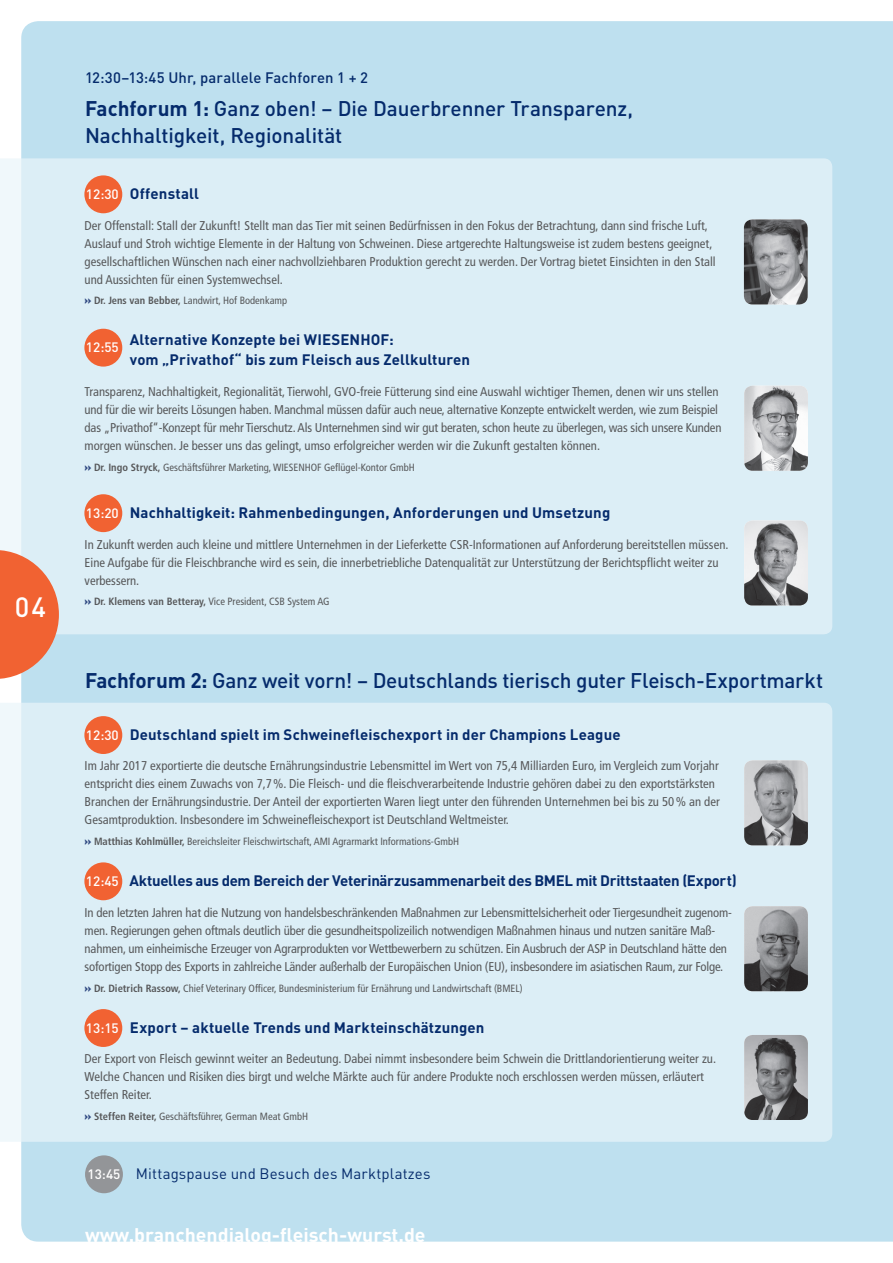
<style>
.page{position:relative;width:893px;height:1263px;background:#fff}
.page>*{position:absolute;margin:0;border:0;box-sizing:border-box;transform-origin:0 0}
.t1{font:500 27.6px "DIN";color:#fff}
.t2{font:500 21px/27px "DIN";letter-spacing:-.005em;color:#052b6c}
.t3{font:700 19.5px "DIN";color:#fff}
.t4{font:700 15px/19.5px "DIN";letter-spacing:.005em;color:#052b6c}
.t5{font:700 15px "DIN";letter-spacing:-.02em;color:#052b6c}
.t6{font:15px "DIN";letter-spacing:.01em;color:#052b6c}
.t7{font:500 15px "DIN";letter-spacing:.005em;color:#052b6c}
.t8{font:500 13.5px "DIN";color:#fff}
.t9{font:condensed 12.75px/18px "Frutiger";color:#57585a}
.t10{font:condensed 10.5px "Frutiger";color:#57585a}
.s1{font-weight:700}
.s2{font-family:"DIN";font-weight:900;font-stretch:normal;color:#2e4780}
.s3{font-weight:500;font-size:13.5px;color:#fff}
</style>
<div class="page">
<div style="left:21px;top:21px;width:872px;height:1220px;background:#bee0ef"></div>
<div style="left:0;top:158px;width:832px;height:476px;background:#dceef6"></div>
<div style="left:0;top:703px;width:832px;height:439px;background:#dceef6"></div>
<svg style="left:0;top:550px;width:59px;height:129px"></svg>
<div style="left:84px;top:175px;width:38px;height:38px;background:#f16232;border-radius:50%"></div>
<div style="left:84px;top:716px;width:38px;height:38px;background:#f16232;border-radius:50%"></div>
<div style="left:84px;top:329px;width:38px;height:38px;background:#f16232;border-radius:50%"></div>
<div style="left:84px;top:494px;width:38px;height:38px;background:#f16232;border-radius:50%"></div>
<img style="left:744px;top:520px;width:64px;height:85px">
<img style="left:744px;top:386px;width:64px;height:85px">
<img style="left:744px;top:760px;width:64px;height:85px">
<img style="left:744px;top:906px;width:64px;height:85px">
<img style="left:744px;top:1035px;width:64px;height:85px">
<img style="left:744px;top:219px;width:64px;height:85px">
<div style="left:85px;top:1155px;width:38px;height:38px;background:#939598;border-radius:50%"></div>
<div style="left:84px;top:862px;width:38px;height:38px;background:#f16232;border-radius:50%"></div>
<div style="left:84px;top:1009px;width:38px;height:38px;background:#f16232;border-radius:50%"></div>
<h1 class="t1" style="left:15px;top:590px;width:32px">04</h1>
<p class="t7" style="left:85px;top:68px;width:284px">12:30–13:45 Uhr, parallele Fachforen 1 + 2</p>
<h2 class="t2" style="left:85px;top:95px;width:550px"><span class="s1">Fachforum 1:</span> Ganz oben! – Die Dauerbrenner Transparenz,<br>Nachhaltigkeit, Regionalität</h2>
<p class="t4" style="left:130px;top:183px;width:71px">Offenstall</p>
<p class="t9" style="left:85px;top:216px;width:633px">Der Offenstall: Stall der Zukunft! Stellt man das Tier mit seinen Bedürfnissen in den Fokus der Betrachtung, dann sind frische Luft, Auslauf und Stroh wichtige Elemente in der Haltung von Schweinen. Diese artgerechte Haltungsweise ist zudem bestens geeignet, gesellschaftlichen Wünschen nach einer nachvollziehbaren Produktion gerecht zu werden. Der Vortrag bietet Einsichten in den Stall und Aussichten für einen Systemwechsel.</p>
<p class="t10" style="left:85px;top:295px;width:204px"><span class="s2">»</span> <span class="s1">Dr. Jens van Bebber,</span> Landwirt, Hof Bodenkamp</p>
<p class="t4" style="left:130px;top:330px;width:342px">Alternative Konzepte bei WIESENHOF:<br>vom „Privathof“ bis zum Fleisch aus Zellkulturen</p>
<p class="t9" style="left:85px;top:382px;width:638px">Transparenz, Nachhaltigkeit, Regionalität, Tierwohl, GVO-freie Fütterung sind eine Auswahl wichtiger Themen, denen wir uns stellen und für die wir bereits Lösungen haben. Manchmal müssen dafür auch neue, alternative Konzepte entwickelt werden, wie zum Beispiel das „Privathof“-Konzept für mehr Tierschutz. Als Unternehmen sind wir gut beraten, schon heute zu überlegen, was sich unsere Kunden morgen wünschen. Je besser uns das gelingt, umso erfolgreicher werden wir die Zukunft gestalten können.</p>
<p class="t10" style="left:85px;top:461px;width:332px"><span class="s2">»</span> <span class="s1">Dr. Ingo Stryck,</span> Geschäftsführer Marketing, WIESENHOF Geflügel-Kontor GmbH</p>
<p class="t4" style="left:130px;top:502px;width:482px">Nachhaltigkeit: Rahmenbedingungen, Anforderungen und Umsetzung</p>
<p class="t9" style="left:85px;top:535px;width:645px">In Zukunft werden auch kleine und mittlere Unternehmen in der Lieferkette CSR-Informationen auf Anforderung bereitstellen müssen.<br>Eine Aufgabe für die Fleischbranche wird es sein, die innerbetriebliche Datenqualität zur Unterstützung der Berichtspflicht weiter zu verbessern.</p>
<p class="t10" style="left:85px;top:595px;width:247px"><span class="s2">»</span> <span class="s1">Dr. Klemens van Betteray,</span> Vice President, CSB System AG</p>
<p class="t8" style="left:86px;top:185px;width:34px">12:30</p>
<p class="t8" style="left:86px;top:339px;width:34px">12:55</p>
<p class="t8" style="left:86px;top:504px;width:34px">13:20</p>
<h2 class="t2" style="left:85px;top:666px;width:740px"><span class="s1">Fachforum 2:</span> Ganz weit vorn! – Deutschlands tierisch guter Fleisch-Exportmarkt</h2>
<p class="t4" style="left:130px;top:724px;width:492px">Deutschland spielt im Schweinefleischexport in der Champions League</p>
<p class="t9" style="left:85px;top:757px;width:637px">Im Jahr 2017 exportierte die deutsche Ernährungsindustrie Lebensmittel im Wert von 75,4 Milliarden Euro, im Vergleich zum Vorjahr entspricht dies einem Zuwachs von 7,7%. Die Fleisch- und die fleischverarbeitende Industrie gehören dabei zu den exportstärksten Branchen der Ernährungsindustrie. Der Anteil der exportierten Waren liegt unter den führenden Unternehmen bei bis zu 50% an der Gesamtproduktion. Insbesondere im Schweinefleischexport ist Deutschland Weltmeister.</p>
<p class="t10" style="left:85px;top:835px;width:376px"><span class="s2">»</span> <span class="s1">Matthias Kohlmüller,</span> Bereichsleiter Fleischwirtschaft, AMI Agrarmarkt Informations-GmbH</p>
<p class="t5" style="left:129px;top:871px;width:609px">Aktuelles aus dem Bereich der Veterinärzusammenarbeit des BMEL mit Drittstaaten (Export)</p>
<p class="t9" style="left:85px;top:903px;width:649px">In den letzten Jahren hat die Nutzung von handelsbeschränkenden Maßnahmen zur Lebensmittelsicherheit oder Tiergesundheit zugenom&shy;men. Regierungen gehen oftmals deutlich über die gesundheitspolizeilich notwendigen Maßnahmen hinaus und nutzen sanitäre Maß&shy;nahmen, um einheimische Erzeuger von Agrarprodukten vor Wettbewerbern zu schützen. Ein Ausbruch der ASP in Deutschland hätte den sofortigen Stopp des Exports in zahlreiche Länder außerhalb der Europäischen Union (EU), insbesondere im asiatischen Raum, zur Folge.</p>
<p class="t10" style="left:85px;top:982px;width:439px"><span class="s2">»</span> <span class="s1">Dr. Dietrich Rassow,</span> Chief Veterinary Officer, Bundesministerium für Ernährung und Landwirtschaft (BMEL)</p>
<p class="t4" style="left:130px;top:1017px;width:356px">Export – aktuelle Trends und Markteinschätzungen</p>
<p class="t9" style="left:85px;top:1050px;width:633px">Der Export von Fleisch gewinnt weiter an Bedeutung. Dabei nimmt insbesondere beim Schwein die Drittlandorientierung weiter zu.<br>Welche Chancen und Risiken dies birgt und welche Märkte auch für andere Produkte noch erschlossen werden müssen, erläutert<br>Steffen Reiter.</p>
<p class="t10" style="left:85px;top:1110px;width:225px"><span class="s2">»</span> <span class="s1">Steffen Reiter,</span> Geschäftsführer, German Meat GmbH</p>
<p class="t8" style="left:86px;top:726px;width:34px">12:30</p>
<p class="t8" style="left:86px;top:872px;width:34px">12:45</p>
<p class="t8" style="left:86px;top:1019px;width:34px">13:15</p>
<p class="t6" style="left:88px;top:1164px;width:344px"><span class="s3">13:45</span> Mittagspause und Besuch des Marktplatzes</p>
<h3 class="t3" style="left:85px;top:1222px;width:342px">www.branchendialog-fleisch-wurst.de</h3>
</div>
